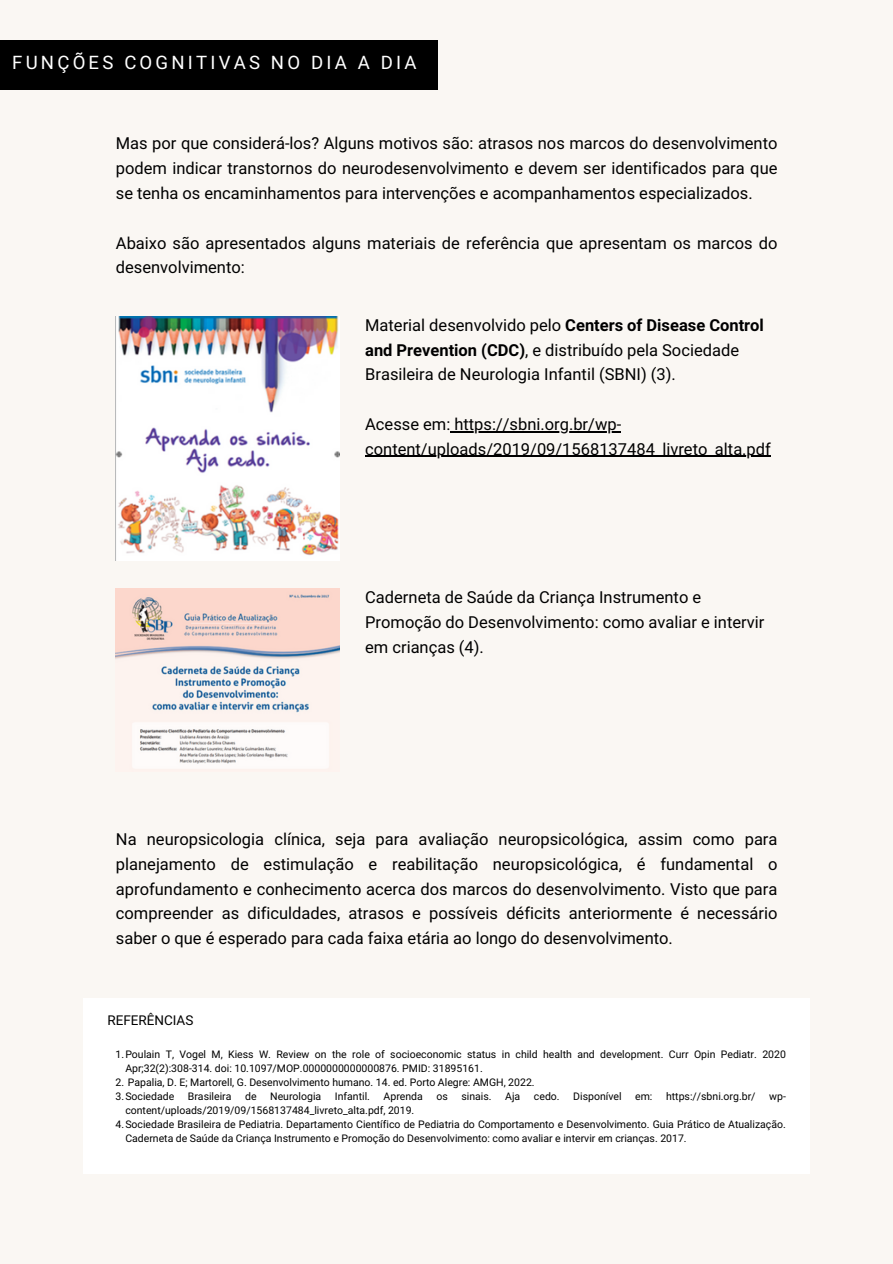
<style>
.page{position:relative;width:893px;height:1264px;background:#fff}
.page>*{position:absolute;margin:0;border:0;box-sizing:border-box;transform-origin:0 0}
.t1{font:18.6px "Araboto";letter-spacing:.17em;color:#fff}
.t2{font:16.5px/24.8px "Araboto";color:#000}
.t3{font:13.5px "Araboto";color:#000}
.t4{font:10.5px/14px "Araboto";color:#000}
.s1{font-weight:700}
</style>
<div class="page">
<div style="left:0;top:0;width:892px;height:1263px;background:#faf7f3"></div>
<div style="left:0;top:40px;width:438px;height:49px;background:#000"></div>
<div style="left:83px;top:998px;width:726px;height:176px;background:#fff"></div>
<img style="left:116px;top:316px;width:224px;height:244px">
<img style="left:116px;top:589px;width:224px;height:175px">
<hr style="left:450px;top:431px;width:171px;height:1px;background:#000">
<hr style="left:365px;top:456px;width:405px;height:1px;background:#000">
<p class="t1" style="left:12px;top:51px;width:406px">FUNÇÕES COGNITIVAS NO DIA A DIA</p>
<p class="t2" style="left:116px;top:132px;width:663px;text-align:justify">Mas por que considerá-los? Alguns motivos são: atrasos nos marcos do desenvolvimento podem indicar transtornos do neurodesenvolvimento e devem ser identificados para que se tenha os encaminhamentos para intervenções e acompanhamentos especializados.</p>
<p class="t2" style="left:116px;top:231px;width:663px">Abaixo são apresentados alguns materiais de referência que apresentam os marcos do desenvolvimento:</p>
<p class="t2" style="left:365px;top:313px;width:400px">Material desenvolvido pelo <span class="s1">Centers of Disease Control and Prevention (CDC)</span>, e distribuído pela Sociedade<br>Brasileira de Neurologia Infantil (SBNI) (3).</p>
<p class="t2" style="left:365px;top:412px;width:407px">Acesse em: https://sbni.org.br/wp&shy;content/uploads/2019/09/1568137484_livreto_alta.pdf</p>
<p class="t2" style="left:365px;top:586px;width:400px">Caderneta de Saúde da Criança Instrumento e<br>Promoção do Desenvolvimento: como avaliar e intervir em crianças (4).</p>
<p class="t2" style="left:116px;top:827px;width:663px;text-align:justify">Na neuropsicologia clínica, seja para avaliação neuropsicológica, assim como para planejamento de estimulação e reabilitação neuropsicológica, é fundamental o aprofundamento e conhecimento acerca dos marcos do desenvolvimento. Visto que para compreender as dificuldades, atrasos e possíveis déficits anteriormente é necessário saber o que é esperado para cada faixa etária ao longo do desenvolvimento.</p>
<p class="t3" style="left:107px;top:1012px;width:87px">REFERÊNCIAS</p>
<p class="t4" style="left:125px;top:1047px;width:662px;text-indent:-10px">1.Poulain T, Vogel M, Kiess W. Review on the role of socioeconomic status in child health and development. Curr Opin Pediatr. 2020<br>Apr;32(2):308-314. doi: 10.1097/MOP.0000000000000876. PMID: 31895161.</p>
<p class="t4" style="left:116px;top:1075px;width:420px">2. Papalia, D. E; Martorell, G. Desenvolvimento humano. 14. ed. Porto Alegre: AMGH, 2022.<br>3.Sociedade</p>
<p class="t4" style="left:188px;top:1089px;width:45px">Brasileira</p>
<p class="t4" style="left:245px;top:1089px;width:13px">de</p>
<p class="t4" style="left:270px;top:1089px;width:53px">Neurologia</p>
<p class="t4" style="left:335px;top:1089px;width:37px">Infantil.</p>
<p class="t4" style="left:383px;top:1089px;width:41px">Aprenda</p>
<p class="t4" style="left:436px;top:1089px;width:13px">os</p>
<p class="t4" style="left:461px;top:1089px;width:32px">sinais.</p>
<p class="t4" style="left:505px;top:1089px;width:17px">Aja</p>
<p class="t4" style="left:534px;top:1089px;width:27px">cedo.</p>
<p class="t4" style="left:573px;top:1089px;width:50px">Disponível</p>
<p class="t4" style="left:635px;top:1089px;width:19px">em:</p>
<p class="t4" style="left:666px;top:1089px;width:91px">https://sbni.org.br/</p>
<p class="t4" style="left:769px;top:1089px;width:18px">wp-</p>
<p class="t4" style="left:125px;top:1103px;width:290px">content/uploads/2019/09/1568137484_livreto_alta.pdf, 2019.</p>
<p class="t4" style="left:116px;top:1117px;width:671px">4.Sociedade Brasileira de Pediatria. Departamento Científico de Pediatria do Comportamento e Desenvolvimento. Guia Prático de Atualização.</p>
<p class="t4" style="left:125px;top:1131px;width:563px">Caderneta de Saúde da Criança Instrumento e Promoção do Desenvolvimento: como avaliar e intervir em crianças. 2017.</p>
</div>
